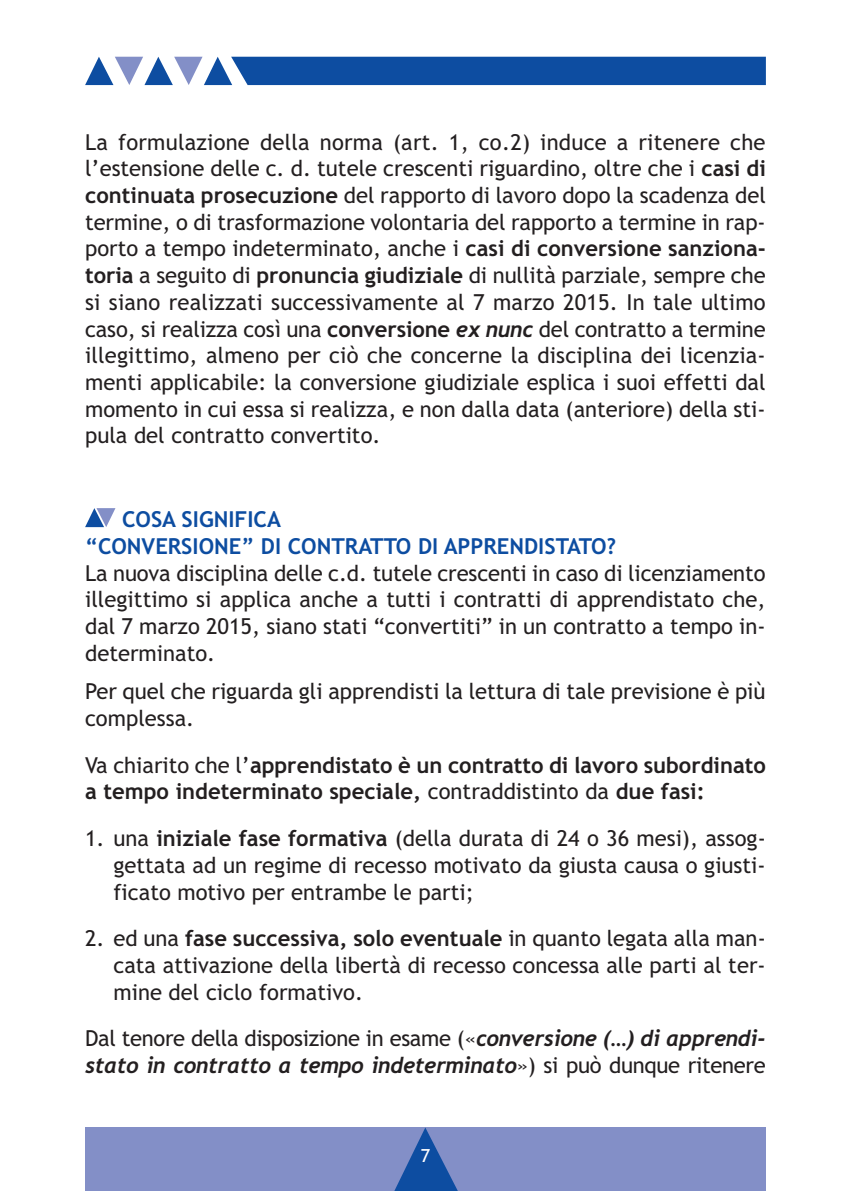
<style>
.page{position:relative;width:851px;height:1191px;background:#fff}
.page>*{position:absolute;margin:0;border:0;box-sizing:border-box;transform-origin:0 0}
.t1{font:22px/26.6px "Trebuchet MS";color:#231f20;text-align:justify}
.t2{font:700 22px/26.6px "Trebuchet MS";color:#231f20}
.t3{font:italic 700 22px "Trebuchet";letter-spacing:-.015em;color:#231f20}
.t4{font:700 22px/26.6px "Trebuchet MS";color:#0d4da1}
.t5{font:18px "Trebuchet MS";color:#fff}
.s1{font-weight:700}
.s2{font-family:"Trebuchet";font-weight:700;font-style:italic}
.s3{font-weight:400}
.s4{font-family:"Trebuchet MS";font-weight:400;font-style:normal}
</style>
<div class="page">
<svg style="left:85px;top:508px;width:30px;height:19px"></svg>
<svg style="left:85px;top:57px;width:680px;height:28px"></svg>
<div style="left:85px;top:1127px;width:680px;height:64px;background:#838fc7"></div>
<svg style="left:394px;top:1127px;width:64px;height:64px"></svg>
<p class="t1" style="left:85px;top:130px;width:682px">La formulazione della norma (art. 1, co.2) induce a ritenere che l’estensione delle c. d. tutele crescenti riguardino, oltre che i <span class="s1">casi di continuata prosecuzione</span> del rapporto di lavoro dopo la scadenza del termine, o di trasformazione volontaria del rapporto a termine in rap&shy;porto a tempo indeterminato, anche i <span class="s1">casi di conversione sanziona&shy;toria</span> a seguito di <span class="s1">pronuncia giudiziale</span> di nullità parziale, sempre che si siano realizzati successivamente al 7 marzo 2015. In tale ultimo caso, si realizza così una <span class="s1">conversione</span> <span class="s2">ex nunc</span> del contratto a termine illegittimo, almeno per ciò che concerne la disciplina dei licenzia&shy;menti applicabile: la conversione giudiziale esplica i suoi effetti dal momento in cui essa si realizza, e non dalla data (anteriore) della sti&shy;pula del contratto convertito.</p>
<p class="t4" style="left:85px;top:508px;width:532px;text-indent:37px">COSA SIGNIFICA<br>“CONVERSIONE” DI CONTRATTO DI APPRENDISTATO?</p>
<p class="t1" style="left:85px;top:561px;width:682px">La nuova disciplina delle c.d. tutele crescenti in caso di licenziamento illegittimo si applica anche a tutti i contratti di apprendistato che, dal 7 marzo 2015, siano stati “convertiti” in un contratto a tempo in&shy;determinato.</p>
<p class="t1" style="left:85px;top:680px;width:682px">Per quel che riguarda gli apprendisti la lettura di tale previsione è più complessa.</p>
<p class="t2" style="left:85px;top:753px;width:682px"><span class="s3">Va chiarito che l’</span>apprendistato è un contratto di lavoro subordinato a tempo indeterminato speciale, <span class="s3">contraddistinto da</span> due fasi:</p>
<p class="t1" style="left:113px;top:827px;width:653px;text-indent:-28px">1. una <span class="s1">iniziale fase formativa</span> (della durata di 24 o 36 mesi), assog&shy;gettata ad un regime di recesso motivato da giusta causa o giusti&shy;ficato motivo per entrambe le parti;</p>
<p class="t1" style="left:113px;top:927px;width:653px;text-indent:-28px">2. ed una <span class="s1">fase successiva, solo eventuale</span> in quanto legata alla man&shy;cata attivazione della libertà di recesso concessa alle parti al ter&shy;mine del ciclo formativo.</p>
<p class="t1" style="left:85px;top:1027px;width:682px">Dal tenore della disposizione in esame («<span class="s2">conversione (…) di apprendi-</span></p>
<p class="t3" style="left:85px;top:1056px;width:682px">stato in contratto a tempo indeterminato<span class="s4">») si può dunque ritenere</span></p>
<p class="t5" style="left:420px;top:1148px;width:11px">7</p>
</div>
